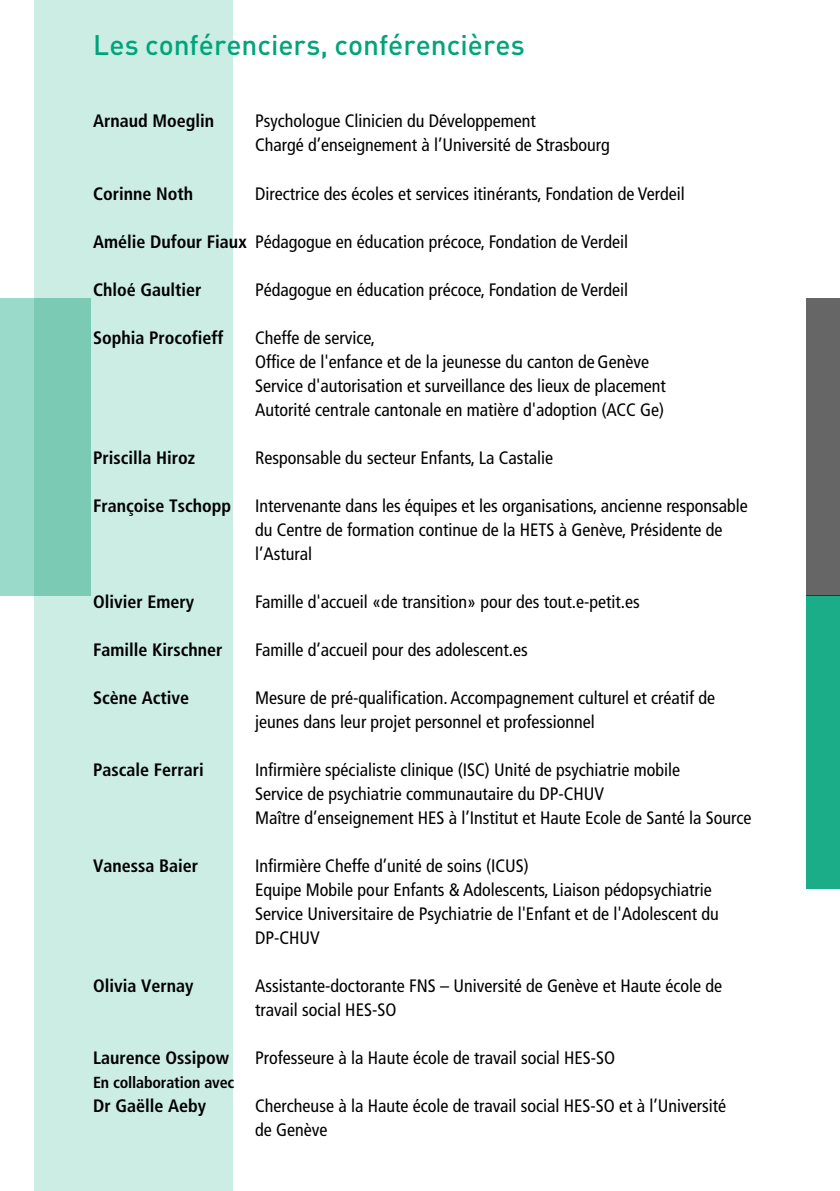
<style>
.page{position:relative;width:840px;height:1191px;background:#fff}
.page>*{position:absolute;margin:0;border:0;box-sizing:border-box;transform-origin:0 0}
.t1{font:500 28px "DIN";color:#00a47a}
.t2{font:condensed 18px/24px "Frutiger";color:#000}
.t3{font:700 condensed 18px "Frutiger";color:#000}
.t4{font:700 condensed 16px "Frutiger";letter-spacing:-.01em;color:#000}
.s1{font-weight:700}
</style>
<div class="page">
<div style="left:805px;top:595px;width:34px;height:293px;background:#1aad87"></div>
<div style="left:34px;top:0;width:198px;height:1191px;background:#ccede4"></div>
<svg style="left:0;top:298px;width:91px;height:297px;fill:#7bcbb4"></svg>
<div style="left:805px;top:298px;width:34px;height:297px;background:#666"></div>
<h1 class="t1" style="left:93px;top:27px;width:433px">Les conférenciers, conférencières</h1>
<p class="t3" style="left:93px;top:111px;width:123px">Arnaud Moeglin</p>
<p class="t2" style="left:255px;top:109px;width:356px">Psychologue Clinicien du Développement<br>Chargé d’enseignement à l’Université de Strasbourg</p>
<p class="t3" style="left:93px;top:183px;width:102px">Corinne Noth</p>
<p class="t2" style="left:255px;top:181px;width:431px">Directrice des écoles et services itinérants, Fondation de Verdeil</p>
<p class="t2" style="left:93px;top:229px;width:536px"><span class="s1">Amélie Dufour Fiaux</span> Pédagogue en éducation précoce, Fondation de Verdeil</p>
<p class="t3" style="left:93px;top:279px;width:110px">Chloé Gaultier</p>
<p class="t2" style="left:255px;top:277px;width:374px">Pédagogue en éducation précoce, Fondation de Verdeil</p>
<p class="t3" style="left:93px;top:327px;width:132px">Sophia Procofieff</p>
<p class="t2" style="left:255px;top:325px;width:412px">Cheffe de service,<br>Office de l'enfance et de la jeunesse du canton de Genève Service d'autorisation et surveillance des lieux de placement Autorité centrale cantonale en matière d'adoption (ACC Ge)</p>
<p class="t3" style="left:93px;top:447px;width:104px">Priscilla Hiroz</p>
<p class="t2" style="left:255px;top:445px;width:299px">Responsable du secteur Enfants, La Castalie</p>
<p class="t3" style="left:93px;top:495px;width:140px">Françoise Tschopp</p>
<p class="t2" style="left:255px;top:493px;width:493px">Intervenante dans les équipes et les organisations, ancienne responsable du Centre de formation continue de la HETS à Genève, Présidente de l’Astural</p>
<p class="t3" style="left:93px;top:591px;width:103px">Olivier Emery</p>
<p class="t2" style="left:255px;top:589px;width:386px">Famille d'accueil «de transition» pour des tout.e-petit.es</p>
<p class="t3" style="left:93px;top:639px;width:131px">Famille Kirschner</p>
<p class="t2" style="left:255px;top:637px;width:274px">Famille d’accueil pour des adolescent.es</p>
<p class="t3" style="left:93px;top:687px;width:98px">Scène Active</p>
<p class="t2" style="left:255px;top:685px;width:461px">Mesure de pré-qualification. Accompagnement culturel et créatif de jeunes dans leur projet personnel et professionnel</p>
<p class="t3" style="left:93px;top:759px;width:112px">Pascale Ferrari</p>
<p class="t2" style="left:255px;top:757px;width:497px">Infirmière spécialiste clinique (ISC) Unité de psychiatrie mobile<br>Service de psychiatrie communautaire du DP-CHUV<br>Maître d’enseignement HES à l’Institut et Haute Ecole de Santé la Source</p>
<p class="t3" style="left:93px;top:855px;width:107px">Vanessa Baier</p>
<p class="t2" style="left:255px;top:853px;width:464px">Infirmière Cheffe d’unité de soins (ICUS)<br>Equipe Mobile pour Enfants &amp; Adolescents, Liaison pédopsychiatrie Service Universitaire de Psychiatrie de l'Enfant et de l'Adolescent du DP-CHUV</p>
<p class="t3" style="left:93px;top:975px;width:102px">Olivia Vernay</p>
<p class="t2" style="left:255px;top:973px;width:468px">Assistante-doctorante FNS – Université de Genève et Haute école de travail social HES-SO</p>
<p class="t3" style="left:93px;top:1047px;width:138px">Laurence Ossipow</p>
<p class="t2" style="left:255px;top:1045px;width:361px">Professeure à la Haute école de travail social HES-SO</p>
<p class="t4" style="left:93px;top:1072px;width:143px">En collaboration avec</p>
<p class="t3" style="left:93px;top:1095px;width:115px">Dr Gaëlle Aeby</p>
<p class="t2" style="left:255px;top:1093px;width:472px">Chercheuse à la Haute école de travail social HES-SO et à l’Université de Genève</p>
</div>
